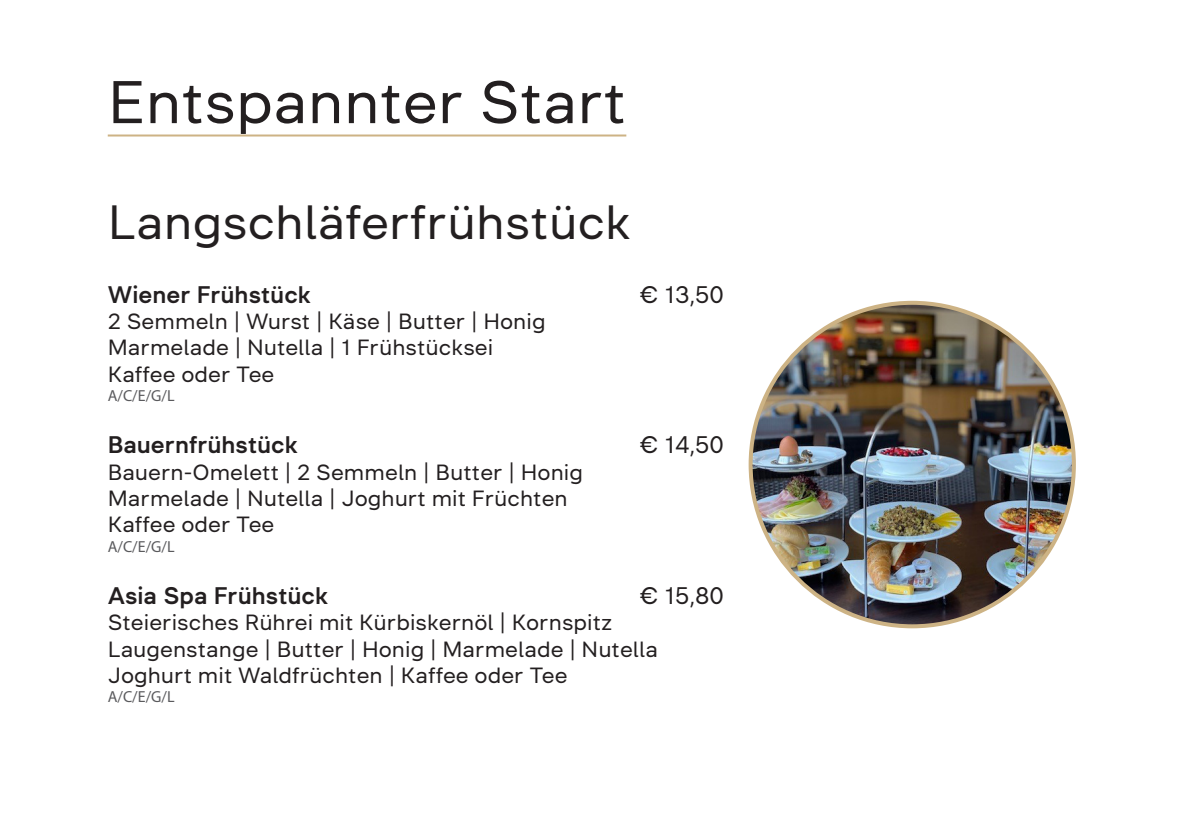
<style>
.page{position:relative;width:1191px;height:840px;background:#fff}
.page>*{position:absolute;margin:0;border:0;box-sizing:border-box;transform-origin:0 0}
.t1{font:60px "Inerta";color:#231f20}
.t2{font:48px "Inerta";color:#231f20}
.t3{font:600 24px "Inerta";color:#231f20}
.t4{font:24px "Inerta";color:#231f20}
.t5{font:22px "Inerta";color:#231f20}
.t6{font:16px "Myriad Pro";color:#5a5a5d}
</style>
<div class="page">
<hr style="left:108px;top:134px;width:518px;height:2px;background:#cdb385">
<img style="left:750px;top:302px;width:323px;height:324px;border-radius:162px">
<p class="t1" style="left:108px;top:68px;width:520px">Entspannter Start</p>
<p class="t2" style="left:108px;top:195px;width:525px">Langschläferfrühstück</p>
<p class="t3" style="left:108px;top:280px;width:205px">Wiener Frühstück</p>
<p class="t4" style="left:640px;top:280px;width:85px">€ 13,50</p>
<p class="t5" style="left:108px;top:308px;width:439px">2 Semmeln | Wurst | Käse | Butter | Honig</p>
<p class="t5" style="left:108px;top:335px;width:387px">Marmelade | Nutella | 1 Frühstücksei</p>
<p class="t5" style="left:108px;top:361px;width:168px">Kaffee oder Tee</p>
<p class="t6" style="left:108px;top:385px;width:68px">A/C/E/G/L</p>
<p class="t3" style="left:108px;top:430px;width:192px">Bauernfrühstück</p>
<p class="t4" style="left:640px;top:431px;width:85px">€ 14,50</p>
<p class="t5" style="left:108px;top:459px;width:477px">Bauern-Omelett | 2 Semmeln | Butter | Honig</p>
<p class="t5" style="left:108px;top:485px;width:461px">Marmelade | Nutella | Joghurt mit Früchten</p>
<p class="t5" style="left:108px;top:512px;width:168px">Kaffee oder Tee</p>
<p class="t6" style="left:108px;top:536px;width:68px">A/C/E/G/L</p>
<p class="t3" style="left:108px;top:581px;width:222px">Asia Spa Frühstück</p>
<p class="t4" style="left:640px;top:581px;width:85px">€ 15,80</p>
<p class="t5" style="left:108px;top:609px;width:506px">Steierisches Rührei mit Kürbiskernöl | Kornspitz</p>
<p class="t5" style="left:108px;top:636px;width:552px">Laugenstange | Butter | Honig | Marmelade | Nutella</p>
<p class="t5" style="left:108px;top:662px;width:461px">Joghurt mit Waldfrüchten | Kaffee oder Tee</p>
<p class="t6" style="left:108px;top:686px;width:68px">A/C/E/G/L</p>
</div>
